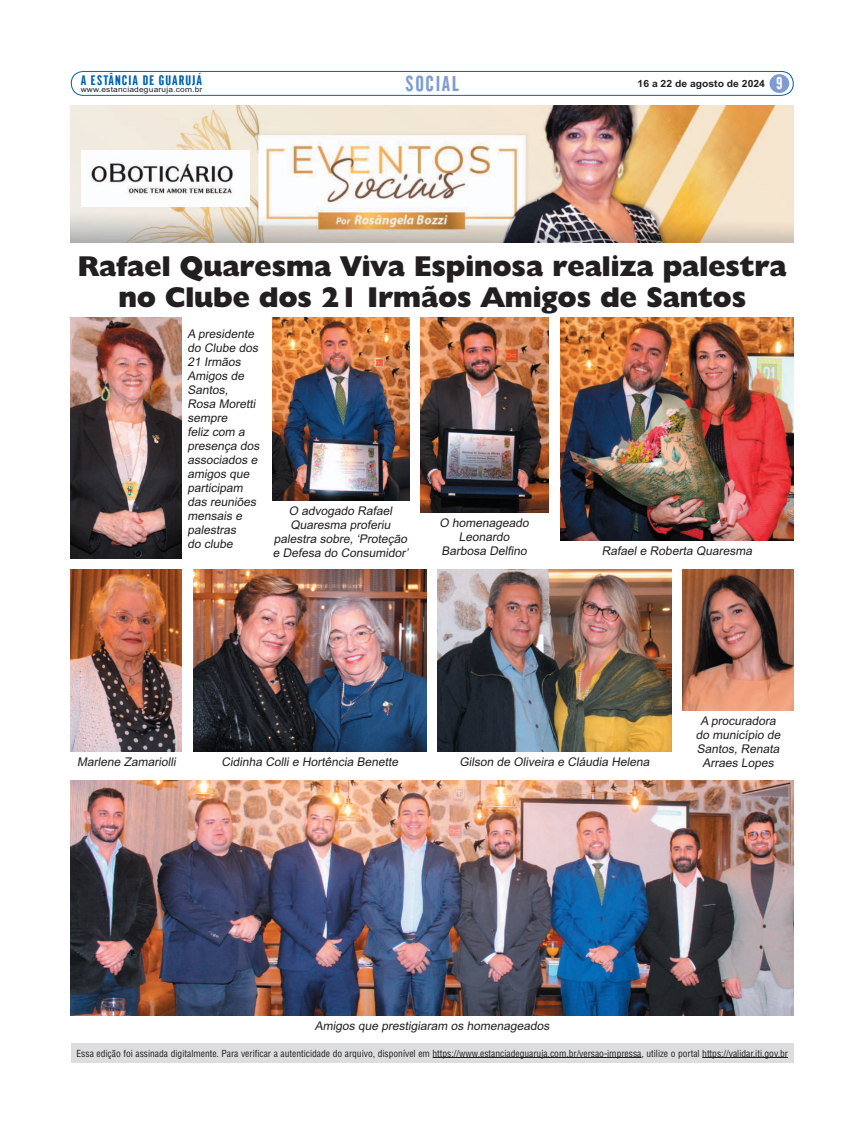
<style>
.page{position:relative;width:865px;height:1134px;background:#fff}
.page>*{position:absolute;margin:0;border:0;box-sizing:border-box;transform-origin:0 0}
.t1{font:800 28.8px/30.8px "Humanist 521 BT";color:#231f20;text-align:center}
.t2{font:20.9px "Gothic CG No 1";letter-spacing:.075em;color:#809bcf;scale:1.05 1}
.t3{font:16.5px "Gothic CG No 1";color:#fff;scale:1.05 1}
.t4{font:13.4px "Gothic CG No 1";letter-spacing:.075em;color:#0160ae;scale:1.08 1}
.t5{font:italic 12px/14px "Arial";color:#231f20;text-align:center}
.t6{font:700 9.9px "Arial";color:#231f20;scale:1.05 1}
.t7{font:9.5px "Switzerland Condensed";color:#231f20}
.t8{font:7.5px "Arial";letter-spacing:.025em;color:#231f20;scale:1.11 1}
</style>
<div class="page">
<div style="left:71px;top:71px;width:723px;height:25px;border:1px solid #0160ae;border-radius:12px"></div>
<div style="left:770px;top:74px;width:19px;height:19px;background:#809bcf;border-radius:50%"></div>
<img style="left:71px;top:105px;width:723px;height:137px">
<img style="left:82px;top:151px;width:167px;height:56px">
<div style="left:71px;top:1043px;width:723px;height:20px;background:#dcdddf"></div>
<hr style="left:433px;top:1057px;width:208px;height:1px;background:#231f20">
<hr style="left:702px;top:1057px;width:86px;height:1px;background:#231f20">
<img style="left:193px;top:570px;width:234px;height:182px">
<img style="left:438px;top:570px;width:233px;height:182px">
<img style="left:71px;top:570px;width:111px;height:182px">
<img style="left:71px;top:318px;width:111px;height:241px">
<img style="left:683px;top:570px;width:111px;height:141px">
<img style="left:421px;top:318px;width:128px;height:195px">
<img style="left:71px;top:780px;width:723px;height:236px">
<img style="left:272px;top:318px;width:138px;height:182px">
<img style="left:560px;top:318px;width:234px;height:222px">
<p class="t4" style="left:81px;top:76px;width:114px">A ESTÂNCIA DE GUARUJÁ</p>
<p class="t8" style="left:81px;top:87px;width:111px">www.estanciadeguaruja.com.br</p>
<h2 class="t2" style="left:405px;top:76px;width:53px">SOCIAL</h2>
<p class="t6" style="left:638px;top:80px;width:123px">16 a 22 de agosto de 2024</p>
<h3 class="t3" style="left:777px;top:77px;width:7px">9</h3>
<h1 class="t1" style="left:78px;top:254px;width:710px">Rafael Quaresma Viva Espinosa realiza palestra no Clube dos 21 Irmãos Amigos de Santos</h1>
<p class="t5" style="left:188px;top:328px;width:75px;text-align:left">A presidente do Clube dos<br>21 Irmãos<br>Amigos de<br>Santos,<br>Rosa Moretti sempre<br>feliz com a presença dos associados e amigos que participam das reuniões mensais e palestras<br>do clube</p>
<p class="t5" style="left:273px;top:505px;width:139px">O advogado Rafael<br>Quaresma proferiu palestra sobre, ‘Proteção e Defesa do Consumidor’</p>
<p class="t5" style="left:439px;top:517px;width:93px">O homenageado<br>Leonardo<br>Barbosa Delfino</p>
<p class="t5" style="left:602px;top:545px;width:153px">Rafael e Roberta Quaresma</p>
<p class="t5" style="left:696px;top:715px;width:88px">A procuradora do município de<br>Santos, Renata</p>
<p class="t5" style="left:77px;top:756px;width:102px">Marlene Zamariolli</p>
<p class="t5" style="left:222px;top:756px;width:180px">Cidinha Colli e Hortência Benette</p>
<p class="t5" style="left:460px;top:756px;width:193px">Gilson de Oliveira e Cláudia Helena</p>
<p class="t5" style="left:703px;top:757px;width:75px">Arraes Lopes</p>
<p class="t5" style="left:315px;top:1020px;width:238px">Amigos que prestigiaram os homenageados</p>
<p class="t7" style="left:77px;top:1049px;width:713px">Essa edição foi assinada digitalmente. Para verificar a autenticidade do arquivo, disponível em https://www.estanciadeguaruja.com.br/versao-impressa, utilize o portal https://validar.iti.gov.br</p>
</div>
